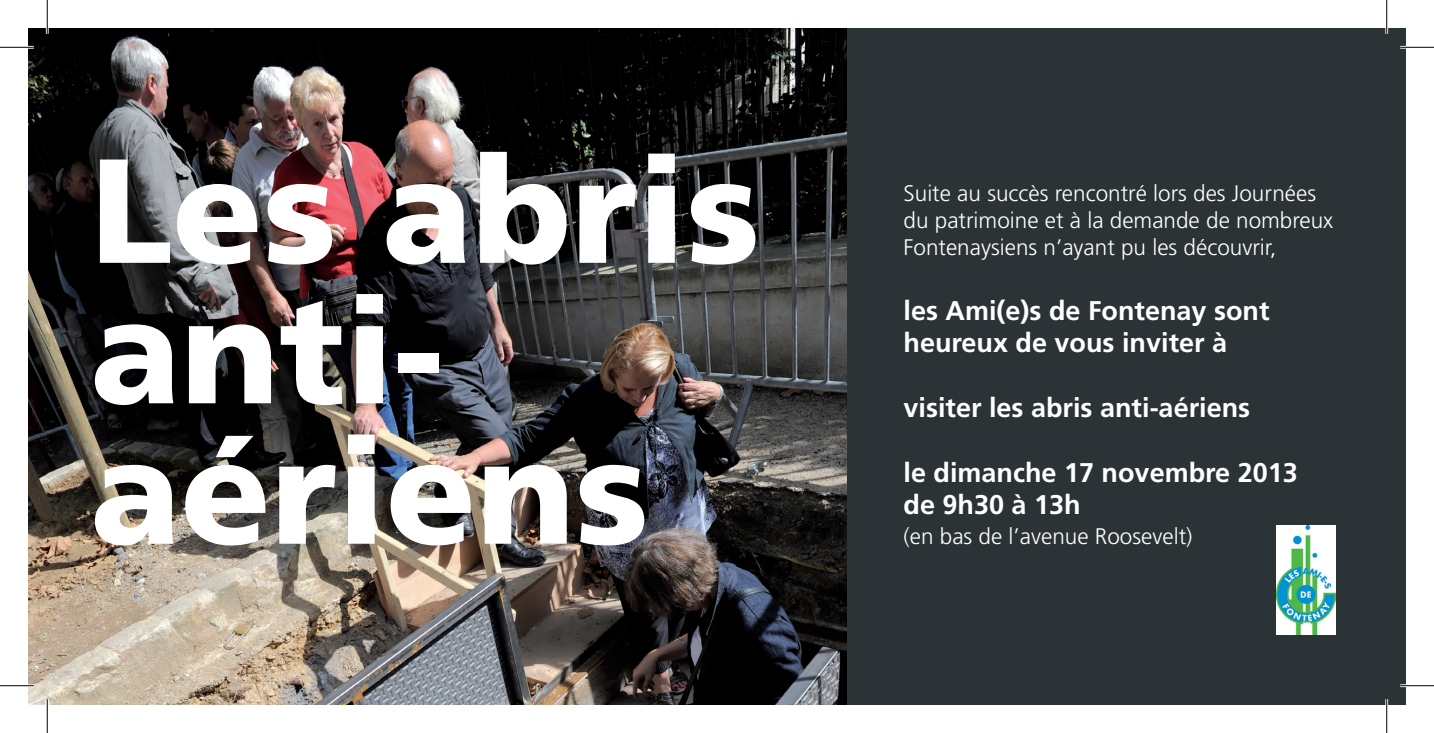
<style>
.page{position:relative;width:1434px;height:733px;background:#fff}
.page>*{position:absolute;margin:0;border:0;box-sizing:border-box;transform-origin:0 0}
.t1{font:900 147.83px/140.4px "Frutiger";color:#fff}
.t2{font:700 27px/32.4px "Frutiger";color:#fff}
.t3{font:300 22.5px/27px "Frutiger";color:#fff}
</style>
<div class="page">
<img style="left:28px;top:28px;width:820px;height:676px">
<div style="left:848px;top:28px;width:558px;height:676px;background:#2c3336"></div>
<img style="left:1276px;top:525px;width:60px;height:109px">
<hr style="left:0;top:46px;width:34px;height:3px;background:#fff">
<hr style="left:1400px;top:46px;width:34px;height:3px;background:#fff">
<hr style="left:0;top:684px;width:34px;height:2px;background:#fff">
<hr style="left:1400px;top:684px;width:34px;height:2px;background:#fff">
<hr style="left:46px;top:0;width:3px;height:34px;background:#fff">
<hr style="left:46px;top:699px;width:3px;height:33px;background:#fff">
<hr style="left:1385px;top:0;width:3px;height:34px;background:#fff">
<hr style="left:1385px;top:699px;width:3px;height:33px;background:#fff">
<hr style="left:0;top:47px;width:34px;height:1px;background:#000">
<hr style="left:1400px;top:47px;width:34px;height:1px;background:#000">
<hr style="left:0;top:685px;width:34px;height:1px;background:#000">
<hr style="left:1400px;top:685px;width:34px;height:1px;background:#000">
<hr style="left:47px;top:0;width:1px;height:34px;background:#000">
<hr style="left:47px;top:699px;width:1px;height:33px;background:#000">
<hr style="left:1386px;top:0;width:1px;height:34px;background:#000">
<hr style="left:1386px;top:699px;width:1px;height:33px;background:#000">
<h1 class="t1" style="left:90px;top:138px;width:671px">Les abris anti&shy;aériens</h1>
<p class="t3" style="left:903px;top:179px;width:431px">Suite au succès rencontré lors des Journées du patrimoine et à la demande de nombreux<br>Fontenaysiens n’ayant pu les découvrir,</p>
<p class="t2" style="left:903px;top:294px;width:368px">les Ami(e)s de Fontenay sont heureux de vous inviter à</p>
<p class="t2" style="left:903px;top:391px;width:348px">visiter les abris anti-aériens</p>
<p class="t2" style="left:903px;top:456px;width:396px">le dimanche 17 novembre 2013 de 9h30 à 13h</p>
<p class="t3" style="left:903px;top:522px;width:290px">(en bas de l’avenue Roosevelt)</p>
</div>
